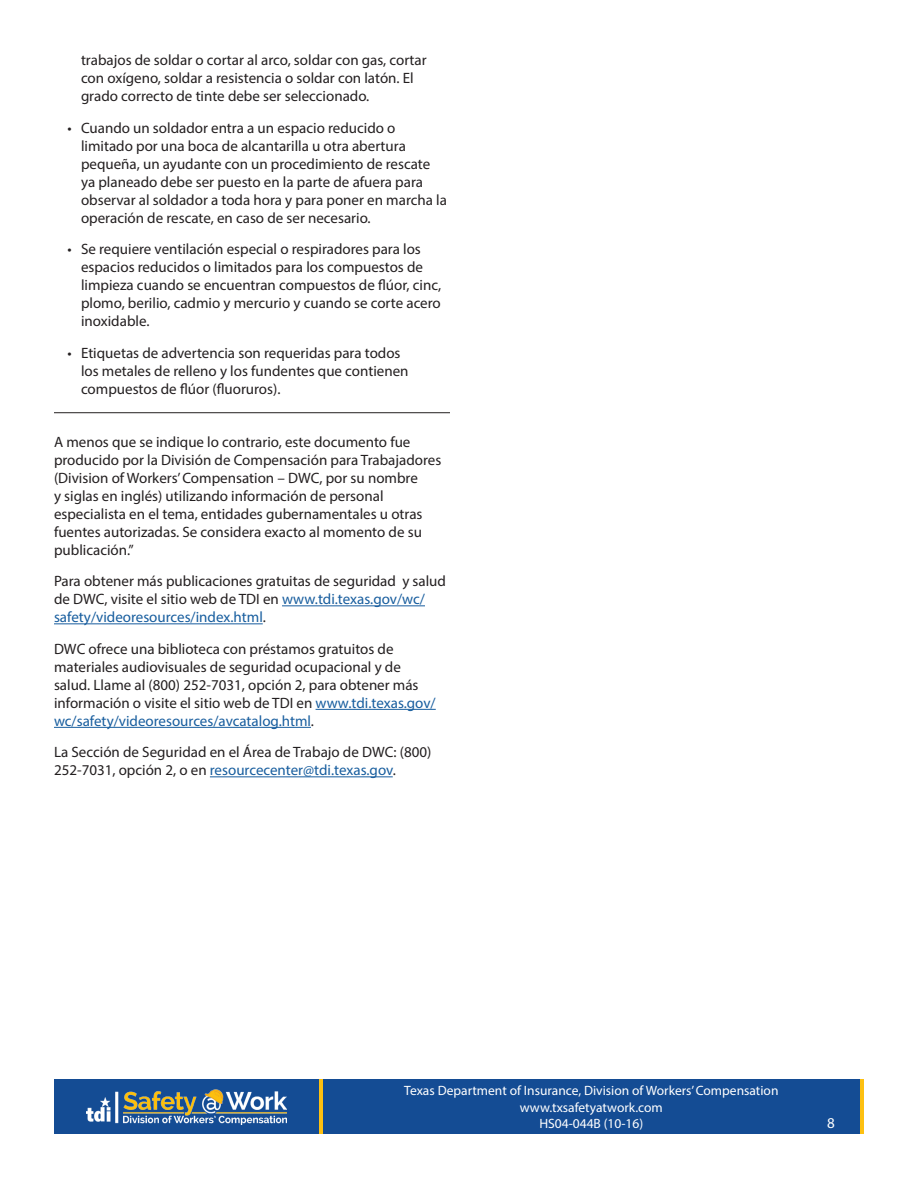
<style>
.page{position:relative;width:918px;height:1188px;background:#fff}
.page>*{position:absolute;margin:0;border:0;box-sizing:border-box;transform-origin:0 0}
.t1{font:15px/18px "Myriad Pro";color:#231f20}
.t2{font:15px "Myriad Hebrew";color:#fff}
.t3{font:13.5px/16.5px "Myriad Pro";color:#fff;text-align:center}
.s1{color:#175d9e}
</style>
<div class="page">
<div style="left:54px;top:1080px;width:810px;height:54px;background:#144c94"></div>
<img style="left:87px;top:1089px;width:199px;height:36px">
<hr style="left:319px;top:1080px;width:4px;height:54px;background:#fdc011">
<hr style="left:860px;top:1080px;width:4px;height:54px;background:#fdc011">
<hr style="left:54px;top:412px;width:396px;height:1px;background:#231f20">
<hr style="left:282px;top:605px;width:143px;height:1px;background:#175d9e">
<hr style="left:54px;top:623px;width:209px;height:1px;background:#175d9e">
<hr style="left:316px;top:709px;width:120px;height:1px;background:#175d9e">
<hr style="left:54px;top:727px;width:257px;height:1px;background:#175d9e">
<hr style="left:210px;top:776px;width:183px;height:1px;background:#175d9e">
<p class="t1" style="left:81px;top:51px;width:347px">trabajos de soldar o cortar al arco, soldar con gas, cortar con oxígeno, soldar a resistencia o soldar con latón. El grado correcto de tinte debe ser seleccionado.</p>
<p class="t1" style="left:81px;top:118px;width:367px;text-indent:-14px">• Cuando un soldador entra a un espacio reducido o limitado por una boca de alcantarilla u otra abertura pequeña, un ayudante con un procedimiento de rescate ya planeado debe ser puesto en la parte de afuera para observar al soldador a toda hora y para poner en marcha la operación de rescate, en caso de ser necesario.</p>
<p class="t1" style="left:81px;top:240px;width:362px;text-indent:-14px">• Se requiere ventilación especial o respiradores para los espacios reducidos o limitados para los compuestos de limpieza cuando se encuentran compuestos de flúor, cinc, plomo, berilio, cadmio y mercurio y cuando se corte acero inoxidable.</p>
<p class="t1" style="left:81px;top:343px;width:329px;text-indent:-14px">• Etiquetas de advertencia son requeridas para todos los metales de relleno y los fundentes que contienen compuestos de flúor (fluoruros).</p>
<p class="t1" style="left:54px;top:433px;width:389px">A menos que se indique lo contrario, este documento fue producido por la División de Compensación para Trabajadores (Division of Workers’ Compensation – DWC, por su nombre<br>y siglas en inglés) utilizando información de personal especialista en el tema, entidades gubernamentales u otras fuentes autorizadas. Se considera exacto al momento de su publicación.”</p>
<p class="t1" style="left:54px;top:572px;width:394px">Para obtener más publicaciones gratuitas de seguridad y salud de DWC, visite el sitio web de TDI en <span class="s1">www.tdi.texas.gov/wc/ safety/videoresources/index.html</span>.</p>
<p class="t1" style="left:54px;top:640px;width:383px">DWC ofrece una biblioteca con préstamos gratuitos de materiales audiovisuales de seguridad ocupacional y de salud. Llame al (800) 252-7031, opción 2, para obtener más información o visite el sitio web de TDI en <span class="s1">www.tdi.texas.gov/ wc/safety/videoresources/avcatalog.html</span>.</p>
<p class="t1" style="left:54px;top:743px;width:379px">La Sección de Seguridad en el Área de Trabajo de DWC: (800)<br>252-7031, opción 2, o en <span class="s1">resourcecenter@tdi.texas.gov</span>.</p>
<p class="t3" style="left:404px;top:1083px;width:376px">Texas Department of Insurance, Division of Workers’ Compensation www.txsafetyatwork.com<br>HS04-044B (10-16)</p>
<p class="t2" style="left:827px;top:1115px;width:9px">8</p>
</div>
